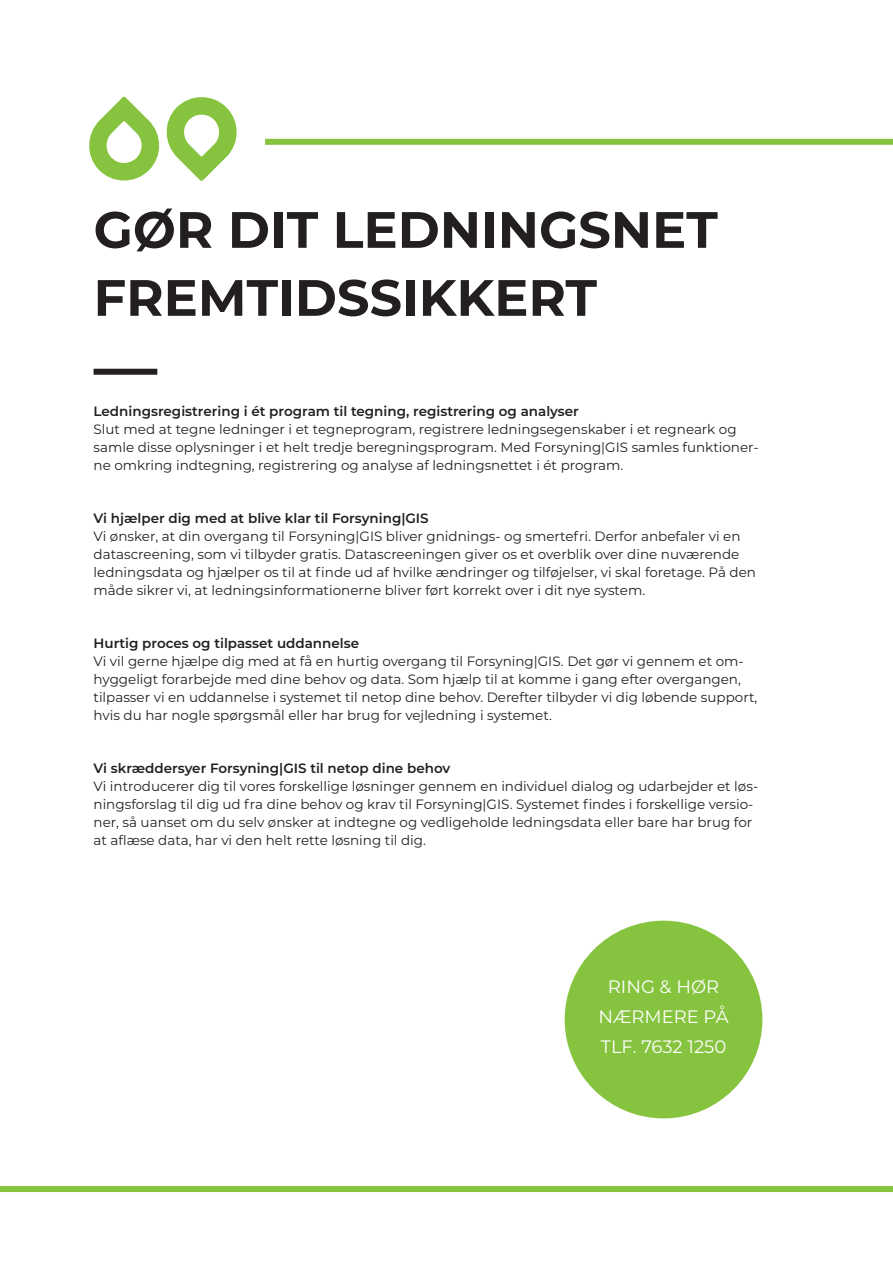
<style>
.page{position:relative;width:893px;height:1263px;background:#fff}
.page>*{position:absolute;margin:0;border:0;box-sizing:border-box;transform-origin:0 0}
.t1{font:700 51px/67.9px "Montserrat";color:#231f20}
.t2{font:18px/30px "Montserrat";color:#fff;text-align:center}
.t3{font:13.5px/18px "Montserrat";color:#231f20}
.s1{font-weight:600}
</style>
<div class="page">
<svg style="left:89px;top:96px;width:148px;height:85px"></svg>
<div style="left:94px;top:369px;width:63px;height:6px;background:#231f20"></div>
<div style="left:265px;top:139px;width:628px;height:6px;background:#86c43f"></div>
<div style="left:0;top:1186px;width:893px;height:6px;background:#86c43f"></div>
<div style="left:565px;top:921px;width:197px;height:197px;background:#86c43f;border-radius:50%"></div>
<p class="t1" style="left:94px;top:193px;width:626px">GØR DIT LEDNINGSNET<br>FREMTIDSSIKKERT</p>
<p class="t3" style="left:94px;top:402px;width:667px"><span class="s1">Ledningsregistrering i ét program til tegning, registrering og analyser<br></span>Slut med at tegne ledninger i et tegneprogram, registrere ledningsegenskaber i et regneark og samle disse oplysninger i et helt tredje beregningsprogram. Med Forsyning|GIS samles funktioner&shy;ne omkring indtegning, registrering og analyse af ledningsnettet i ét program.</p>
<p class="t3" style="left:94px;top:509px;width:664px"><span class="s1">Vi hjælper dig med at blive klar til Forsyning|GIS<br></span>Vi ønsker, at din overgang til Forsyning|GIS bliver gnidnings- og smertefri. Derfor anbefaler vi en datascreening, som vi tilbyder gratis. Datascreeningen giver os et overblik over dine nuværende ledningsdata og hjælper os til at finde ud af hvilke ændringer og tilføjelser, vi skal foretage. På den måde sikrer vi, at ledningsinformationerne bliver ført korrekt over i dit nye system.</p>
<p class="t3" style="left:94px;top:634px;width:665px"><span class="s1">Hurtig proces og tilpasset uddannelse<br></span>Vi vil gerne hjælpe dig med at få en hurtig overgang til Forsyning|GIS. Det gør vi gennem et om&shy;hyggeligt forarbejde med dine behov og data. Som hjælp til at komme i gang efter overgangen, tilpasser vi en uddannelse i systemet til netop dine behov. Derefter tilbyder vi dig løbende support, hvis du har nogle spørgsmål eller har brug for vejledning i systemet.</p>
<p class="t3" style="left:94px;top:759px;width:666px"><span class="s1">Vi skræddersyer Forsyning|GIS til netop dine behov<br></span>Vi introducerer dig til vores forskellige løsninger gennem en individuel dialog og udarbejder et løs&shy;ningsforslag til dig ud fra dine behov og krav til Forsyning|GIS. Systemet findes i forskellige versio&shy;ner, så uanset om du selv ønsker at indtegne og vedligeholde ledningsdata eller bare har brug for at aflæse data, har vi den helt rette løsning til dig.</p>
<p class="t2" style="left:598px;top:970px;width:132px">RING &amp; HØR<br>NÆRMERE PÅ</p>
<p class="t2" style="left:601px;top:1030px;width:127px">TLF. 7632 1250</p>
</div>
